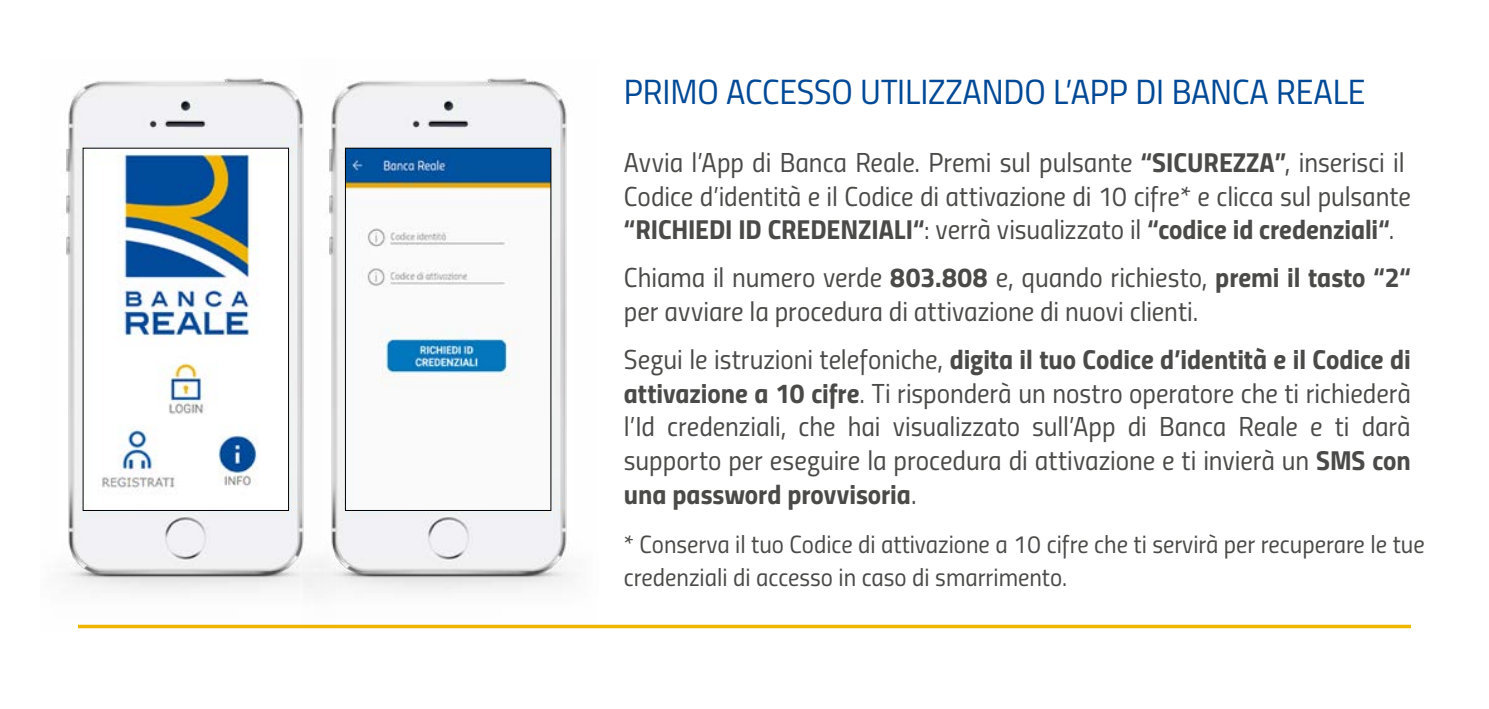
<style>
.page{position:relative;width:1489px;height:709px;background:#fff}
.page>*{position:absolute;margin:0;border:0;box-sizing:border-box;transform-origin:0 0}
.t1{font:35px "Titillium Regular Upright";letter-spacing:-.005em;color:#004996}
.t2{font:27.5px/33.8px "Titillium Regular Upright";letter-spacing:-.005em;color:#4a4a49}
.t3{font:27.5px "Titillium Bold Upright";color:#4a4a49}
.t4{font:25px/32.5px "Titillium Regular Upright";color:#4a4a49}
.s1{font-family:"Titillium Bold Upright"}
.s2{font-family:"Titillium Regular Upright"}
</style>
<div class="page">
<svg style="left:598px;top:624px;width:812px;height:4px;background:#f2c32f"></svg>
<img style="left:64px;top:78px;width:239px;height:551px">
<img style="left:303px;top:78px;width:295px;height:551px">
<img style="left:85px;top:150px;width:202px;height:359px">
<div style="left:83px;top:148px;width:206px;height:363px;border:1px solid #000"></div>
<img style="left:347px;top:150px;width:202px;height:359px">
<div style="left:345px;top:148px;width:206px;height:363px;border:1px solid #000"></div>
<p class="t1" style="left:624px;top:66px;width:743px">PRIMO ACCESSO UTILIZZANDO L’APP DI BANCA REALE</p>
<p class="t2" style="left:624px;top:144px;width:788px">Avvia l’App di Banca Reale. Premi sul pulsante <span class="s1">“SICUREZZA”</span>, inserisci il<br>Codice d’identità e il Codice di attivazione di 10 cifre* e clicca sul pulsante</p>
<p class="t3" style="left:624px;top:208px;width:771px">“RICHIEDI ID CREDENZIALI“<span class="s2">: verrà visualizzato il</span> “codice id credenziali“<span class="s2">.</span></p>
<p class="t2" style="left:624px;top:259px;width:788px">Chiama il numero verde <span class="s1">803.808</span> e, quando richiesto, <span class="s1">premi il tasto “2“ </span>per avviare la procedura di attivazione di nuovi clienti.</p>
<p class="t3" style="left:624px;top:338px;width:788px"><span class="s2">Segui le istruzioni telefoniche,</span> digita il tuo Codice d’identità e il Codice di</p>
<p class="t2" style="left:624px;top:375px;width:788px;text-align:justify"><span class="s1">attivazione a 10 cifre</span>. Ti risponderà un nostro operatore che ti richiederà l’Id credenziali, che hai visualizzato sull’App di Banca Reale e ti darà supporto per eseguire la procedura di attivazione e ti invierà un <span class="s1">SMS con</span></p>
<p class="t3" style="left:624px;top:473px;width:294px">una password provvisoria<span class="s2">.</span></p>
<p class="t4" style="left:624px;top:527px;width:802px">* Conserva il tuo Codice di attivazione a 10 cifre che ti servirà per recuperare le tue credenziali di accesso in caso di smarrimento.</p>
</div>
